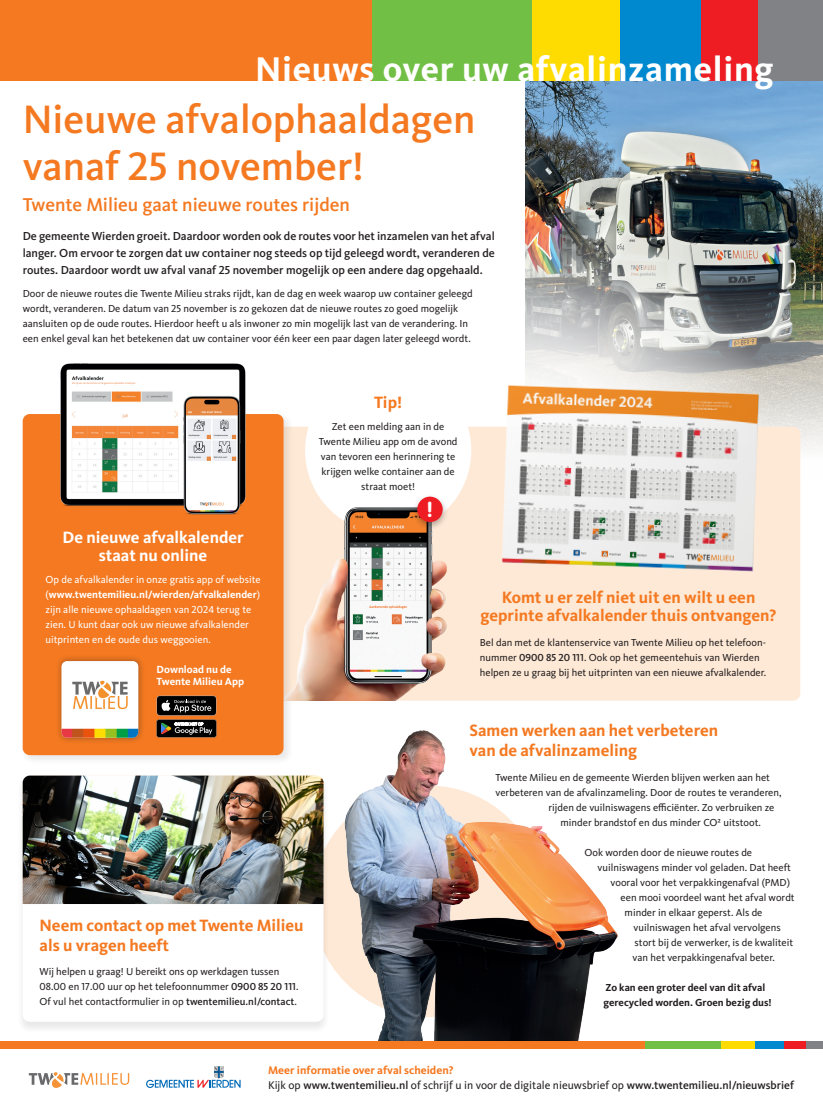
<style>
.page{position:relative;width:823px;height:1106px;background:#fff}
.page>*{position:absolute;margin:0;border:0;box-sizing:border-box;transform-origin:0 0}
.t1{font:500 41.1px/46.6px "FF Kievit Pro";color:#f47921}
.t2{font:700 35.5px "FF Kievit Pro";letter-spacing:.02em;color:#fff}
.t3{font:22.4px "Clone Rounded Eb";color:#fff}
.t4{font:500 19.2px "FF Kievit Pro";color:#f47921}
.t5{font:700 17px/20px "FF Kievit Pro";color:#f47921}
.t6{font:700 17px/18px "FF Kievit Pro";color:#fff;text-align:center}
.t7{font:500 12px/17px "FF Kievit Pro";color:#231f20;text-align:justify}
.t8{font:500 11.5px/15.3px "FF Kievit Pro";color:#231f20}
.t9{font:700 10.7px/11.9px "FF Kievit Pro";color:#fff}
.t10{font:10.5px/15px "FF Kievit Pro";color:#231f20}
.t11{font:10.5px/15px "FF Kievit Pro";color:#fff}
.t12{font:700 10.5px/15px "FF Kievit Pro";color:#231f20}
.s1{font-weight:700}
.s2{font-weight:500}
.s3{font-weight:700;color:#f47921}
.s4{font-weight:400}
</style>
<div class="page">
<div style="left:312px;top:785px;width:231px;height:232px;background:#fee9d6;border-radius:50%"></div>
<img style="left:344px;top:734px;width:273px;height:307px">
<img style="left:525px;top:81px;width:297px;height:261px">
<svg style="left:244px;top:202px;width:556px;height:555px"></svg>
<div style="left:293px;top:427px;width:506px;height:273px;background:#fee9d6"></div>
<div style="left:305px;top:367px;width:166px;height:166px;background:#fff;border-radius:50%"></div>
<img style="left:293px;top:491px;width:243px;height:209px">
<div style="left:21px;top:412px;width:272px;height:353px;background:#231f20;opacity:.1"></div>
<div style="left:23px;top:414px;width:260px;height:341px;background:#f47921;border-radius:7px"></div>
<img style="left:60px;top:363px;width:186px;height:152px">
<div style="left:55px;top:654px;width:90px;height:90px;background:#231f20;opacity:.4"></div>
<img style="left:62px;top:661px;width:76px;height:76px">
<svg style="left:156px;top:695px;width:60px;height:42px;background:#4a3c31"></svg>
<img style="left:435px;top:342px;width:387px;height:272px">
<div style="left:411px;top:493px;width:37px;height:38px;background:#231f20;opacity:.35"></div>
<div style="left:417px;top:496px;width:25px;height:26px;background:#ee1d23;border-radius:50%"></div>
<div style="left:17px;top:775px;width:312px;height:258px;background:#231f20;opacity:.1"></div>
<div style="left:23px;top:775px;width:300px;height:246px;background:#fff;border-radius:7px"></div>
<img style="left:23px;top:775px;width:300px;height:129px">
<div style="left:700px;top:0;width:57px;height:81px;background:#ee1d23"></div>
<div style="left:0;top:0;width:372px;height:81px;background:#f47921"></div>
<div style="left:372px;top:0;width:159px;height:81px;background:#71bf44"></div>
<div style="left:531px;top:0;width:89px;height:81px;background:#ffdc01"></div>
<div style="left:620px;top:0;width:80px;height:81px;background:#0089cf"></div>
<div style="left:757px;top:0;width:65px;height:81px;background:#808285"></div>
<div style="left:0;top:1041px;width:644px;height:7px;background:#f47921"></div>
<div style="left:644px;top:1041px;width:77px;height:7px;background:#71bf44"></div>
<div style="left:721px;top:1041px;width:33px;height:7px;background:#ffdc01"></div>
<div style="left:754px;top:1041px;width:30px;height:7px;background:#0089cf"></div>
<div style="left:784px;top:1041px;width:21px;height:7px;background:#ee1d23"></div>
<div style="left:805px;top:1041px;width:17px;height:7px;background:#808285"></div>
<svg style="left:146px;top:1066px;width:94px;height:22px"></svg>
<svg style="left:29px;top:1072px;width:100px;height:16px"></svg>
<h2 class="t2" style="left:255px;top:49px;width:519px">Nieuws over uw afvalinzameling</h2>
<p class="t1" style="left:23px;top:97px;width:454px">Nieuwe afvalophaaldagen vanaf 25 november!</p>
<p class="t4" style="left:23px;top:194px;width:328px">Twente Milieu gaat nieuwe routes rijden</p>
<p class="t7" style="left:23px;top:227px;width:473px">De gemeente Wierden groeit. Daardoor worden ook de routes voor het inzamelen van het afval langer. Om ervoor te zorgen dat uw container nog steeds op tijd geleegd wordt, veranderen de routes. Daardoor wordt uw afval vanaf 25 november mogelijk op een andere dag opgehaald.</p>
<p class="t10" style="left:23px;top:286px;width:451px">Door de nieuwe routes die Twente Milieu straks rijdt, kan de dag en week waarop uw container geleegd wordt, veranderen. De datum van 25 november is zo gekozen dat de nieuwe routes zo goed mogelijk aansluiten op de oude routes. Hierdoor heeft u als inwoner zo min mogelijk last van de verandering. In een enkel geval kan het betekenen dat uw container voor één keer een paar dagen later geleegd wordt.</p>
<p class="t5" style="left:374px;top:392px;width:30px">Tip!</p>
<p class="t10" style="left:318px;top:419px;width:140px;text-align:center">Zet een melding aan in de<br>Twente Milieu app om de avond van tevoren een herinnering te krijgen welke container aan de straat moet!</p>
<p class="t6" style="left:62px;top:528px;width:183px">De nieuwe afvalkalender staat nu online</p>
<p class="t11" style="left:46px;top:572px;width:216px">Op de afvalkalender in onze gratis app of website (<span class="s1">www.twentemilieu.nl/wierden/afvalkalender</span>) zijn alle nieuwe ophaaldagen van 2024 terug te zien. U kunt daar ook uw nieuwe afvalkalender uitprinten en de oude dus weggooien.</p>
<p class="t9" style="left:156px;top:664px;width:89px">Download nu de<br>Twente Milieu App</p>
<p class="t5" style="left:40px;top:915px;width:265px">Neem contact op met Twente Milieu als u vragen heeft</p>
<p class="t10" style="left:40px;top:964px;width:260px">Wij helpen u graag! U bereikt ons op werkdagen tussen<br>08.00 en 17.00 uur op het telefoonnummer <span class="s2">0900 85 20 111</span>.<br>Of vul het contactformulier in op <span class="s2">twentemilieu.nl/contact</span>.</p>
<p class="t3" style="left:426px;top:491px;width:8px">!</p>
<p class="t5" style="left:480px;top:588px;width:297px;line-height:18px;text-align:center">Komt u er zelf niet uit en wilt u een geprinte afvalkalender thuis ontvangen?</p>
<p class="t10" style="left:479px;top:635px;width:288px">Bel dan met de klantenservice van Twente Milieu op het telefoon&shy;nummer <span class="s2">0900 85 20 111</span>. Ook op het gemeentehuis van Wierden helpen ze u graag bij het uitprinten van een nieuwe afvalkalender.</p>
<p class="t5" style="left:469px;top:720px;width:250px">Samen werken aan het verbeteren van de afvalinzameling</p>
<p class="t10" style="left:495px;top:769px;width:276px">Twente Milieu en de gemeente Wierden blijven werken aan het</p>
<p class="t10" style="left:495px;top:784px;width:287px">verbeteren van de afvalinzameling. Door de routes te veranderen,</p>
<p class="t10" style="left:548px;top:799px;width:227px">rijden de vuilniswagens efficiënter. Zo verbruiken ze</p>
<p class="t10" style="left:560px;top:814px;width:202px">minder brandstof en dus minder CO² uitstoot.</p>
<p class="t10" style="left:584px;top:844px;width:169px">Ook worden door de nieuwe routes de</p>
<p class="t10" style="left:597px;top:859px;width:195px">vuilniswagens minder vol geladen. Dat heeft</p>
<p class="t10" style="left:610px;top:874px;width:181px">vooral voor het verpakkingenafval (PMD)</p>
<p class="t10" style="left:620px;top:889px;width:175px">een mooi voordeel want het afval wordt</p>
<p class="t10" style="left:624px;top:904px;width:139px">minder in elkaar geperst. Als de</p>
<p class="t10" style="left:633px;top:919px;width:148px">vuilniswagen het afval vervolgens</p>
<p class="t10" style="left:634px;top:934px;width:160px">stort bij de verwerker, is de kwaliteit</p>
<p class="t10" style="left:632px;top:949px;width:144px">van het verpakkingenafval beter.</p>
<p class="t12" style="left:603px;top:979px;width:169px">Zo kan een groter deel van dit afval gerecycled worden. Groen bezig dus!</p>
<p class="t8" style="left:268px;top:1062px;width:527px"><span class="s3">Meer informatie over afval scheiden?<br></span><span class="s4">Kijk op</span> www.twentemilieu.nl <span class="s4">of schrijf u in voor de digitale nieuwsbrief op</span> www.twentemilieu.nl/nieuwsbrief</p>
</div>
